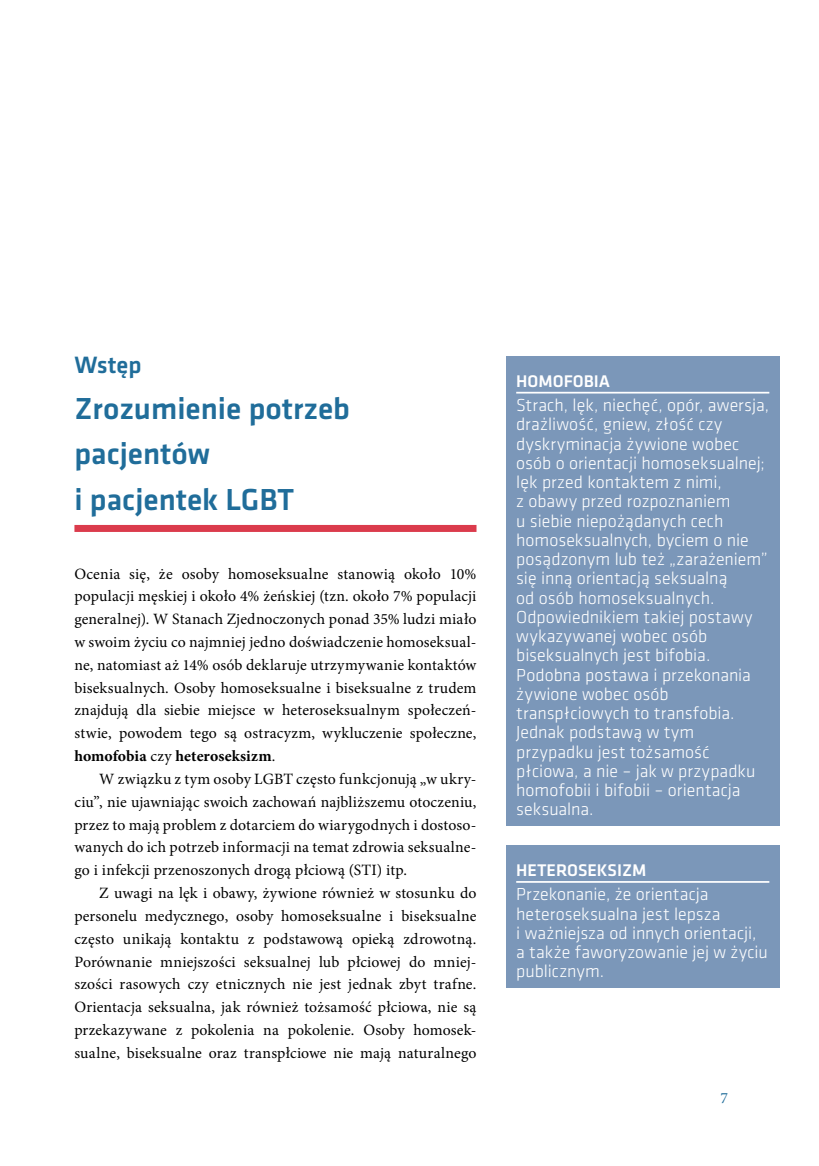
<style>
.page{position:relative;width:819px;height:1166px;background:#fff}
.page>*{position:absolute;margin:0;border:0;box-sizing:border-box;transform-origin:0 0}
.t1{font:500 31.5px/45.7px "Klavika";color:#206d9a}
.t2{font:500 24.5px "Klavika";color:#206d9a}
.t3{font:300 18.03px/19.2px "Klavika";color:#fff}
.t4{font:500 17.5px "Klavika";color:#fff}
.t5{font:15.75px/22.8px "Minion Pro";letter-spacing:.01em;color:#000;text-align:justify}
.t6{font:15.75px "Minion Pro";color:#206d9a}
.s1{font-weight:700}
</style>
<div class="page">
<div style="left:74px;top:525px;width:402px;height:7px;background:#db3b4c"></div>
<div style="left:506px;top:356px;width:273px;height:469px;background:#7b97b9"></div>
<hr style="left:516px;top:392px;width:253px;height:1px;background:#fff">
<div style="left:506px;top:845px;width:273px;height:142px;background:#7b97b9"></div>
<hr style="left:516px;top:881px;width:253px;height:2px;background:#fff">
<h2 class="t2" style="left:74px;top:348px;width:69px">Wstęp</h2>
<h1 class="t1" style="left:74px;top:385px;width:277px">Zrozumienie potrzeb pacjentów<br>i pacjentek LGBT</h1>
<p class="t5" style="left:74px;top:562px;width:403px">Ocenia się, że osoby homoseksualne stanowią około 10% populacji męskiej i około 4% żeńskiej (tzn. około 7% populacji generalnej). W Stanach Zjednoczonych ponad 35% ludzi miało w swoim życiu co najmniej jedno doświadczenie homoseksual&shy;ne, natomiast aż 14% osób deklaruje utrzymywanie kontaktów biseksualnych. Osoby homoseksualne i biseksualne z trudem znajdują dla siebie miejsce w heteroseksualnym społeczeń&shy;stwie, powodem tego są ostracyzm, wykluczenie społeczne, <span class="s1">homofobia</span> czy <span class="s1">heteroseksizm</span>.</p>
<p class="t5" style="left:74px;top:767px;width:403px;text-indent:25px">W związku z tym osoby LGBT często funkcjonują „w ukry&shy;ciu”, nie ujawniając swoich zachowań najbliższemu otoczeniu, przez to mają problem z dotarciem do wiarygodnych i dostoso&shy;wanych do ich potrzeb informacji na temat zdrowia seksualne&shy;go i infekcji przenoszonych drogą płciową (STI) itp.</p>
<p class="t5" style="left:74px;top:882px;width:403px;text-indent:25px">Z uwagi na lęk i obawy, żywione również w stosunku do personelu medycznego, osoby homoseksualne i biseksualne często unikają kontaktu z podstawową opieką zdrowotną.<br>Porównanie mniejszości seksualnej lub płciowej do mniej&shy;szości rasowych czy etnicznych nie jest jednak zbyt trafne.<br>Orientacja seksualna, jak również tożsamość płciowa, nie są przekazywane z pokolenia na pokolenie. Osoby homosek&shy;sualne, biseksualne oraz transpłciowe nie mają naturalnego</p>
<p class="t4" style="left:516px;top:369px;width:95px">Homofobia</p>
<p class="t3" style="left:516px;top:395px;width:254px">Strach, lęk, niechęć, opór, awersja, drażliwość, gniew, złość czy dyskryminacja żywione wobec osób o orientacji homoseksualnej; lęk przed kontaktem z nimi,<br>z obawy przed rozpoznaniem<br>u siebie niepożądanych cech homoseksualnych, byciem o nie posądzonym lub też „zarażeniem” się inną orientacją seksualną<br>od osób homoseksualnych.<br>Odpowiednikiem takiej postawy wykazywanej wobec osób biseksualnych jest bifobia.<br>Podobna postawa i przekonania żywione wobec osób transpłciowych to transfobia.<br>Jednak podstawą w tym przypadku jest tożsamość płciowa, a nie – jak w przypadku homofobii i bifobii – orientacja seksualna.</p>
<p class="t4" style="left:516px;top:858px;width:132px">Heteroseksizm</p>
<p class="t3" style="left:516px;top:884px;width:253px">Przekonanie, że orientacja heteroseksualna jest lepsza<br>i ważniejsza od innych orientacji, a także faworyzowanie jej w życiu publicznym.</p>
<p class="t6" style="left:720px;top:1088px;width:9px">7</p>
</div>
